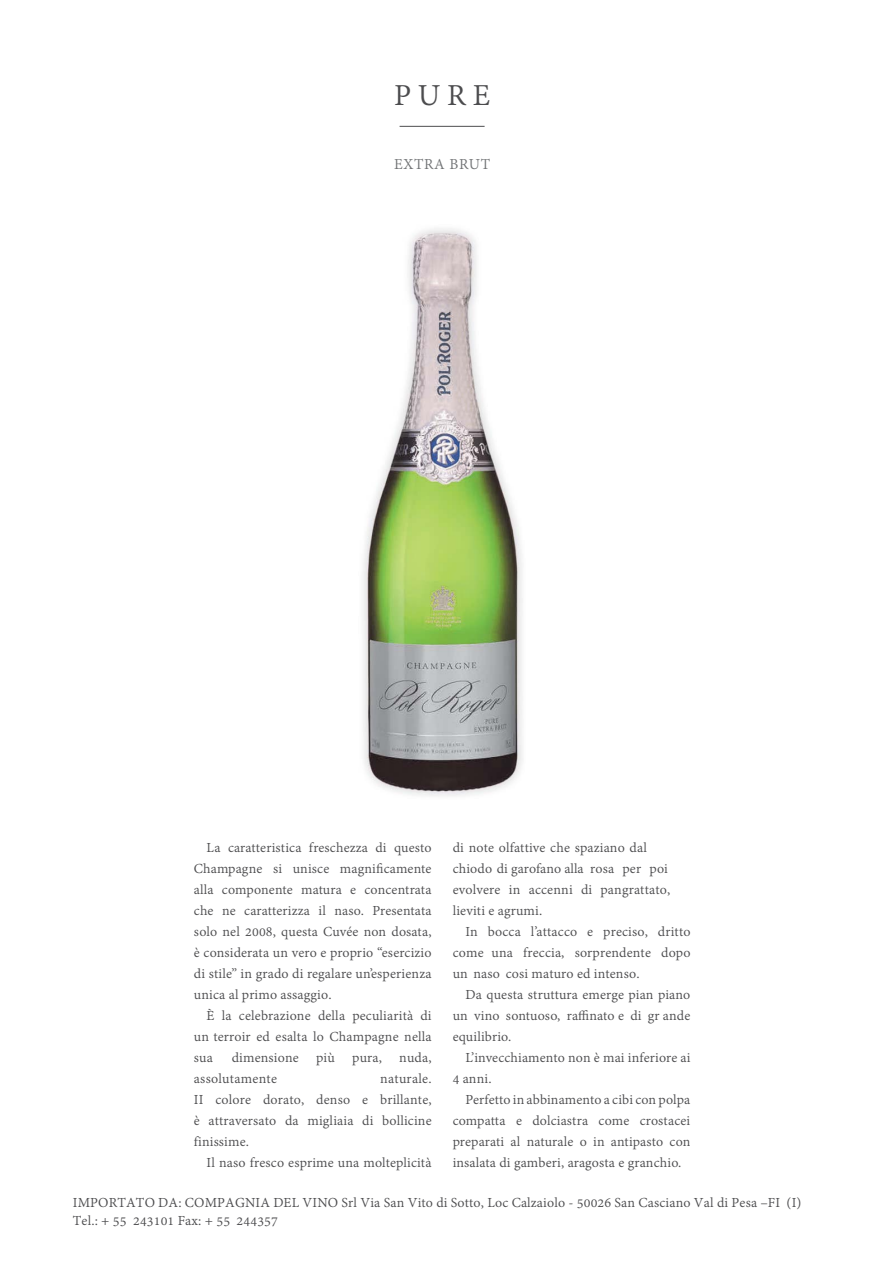
<style>
.page{position:relative;width:893px;height:1263px;background:#fff}
.page>*{position:absolute;margin:0;border:0;box-sizing:border-box;transform-origin:0 0}
.t1{font:33px "Adobe Devanagari";color:#4c4c4e}
.t2{font:16.5px "Adobe Devanagari";letter-spacing:.04em;color:#717375}
.t3{font:15px/21px "Adobe Devanagari";letter-spacing:.01em;color:#4c4c4e;text-align:justify}
</style>
<div class="page">
<hr style="left:400px;top:126px;width:85px;height:1px;background:#4c4c4e">
<img style="left:363px;top:228px;width:160px;height:568px">
<h1 class="t1" style="left:394px;top:83px;width:98px">PURE</h1>
<p class="t2" style="left:394px;top:159px;width:97px">EXTRA BRUT</p>
<p class="t3" style="left:453px;top:838px;width:219px;text-align:left">di note olfattive che spaziano dal chiodo di garofano alla rosa per poi evolvere in accenni di pangrattato, lieviti e agrumi.</p>
<p class="t3" style="left:453px;top:922px;width:239px;text-indent:13px">In bocca l’attacco e preciso, dritto come una freccia, sorprendente dopo un naso cosi maturo ed intenso.</p>
<p class="t3" style="left:453px;top:985px;width:239px;text-indent:13px">Da questa struttura emerge pian piano un vino sontuoso, raffinato e di gr ande equilibrio.</p>
<p class="t3" style="left:453px;top:1048px;width:239px;text-indent:13px">L’invecchiamento non è mai inferiore ai<br>4 anni.</p>
<p class="t3" style="left:453px;top:1090px;width:239px;text-indent:13px">Perfetto in abbinamento a cibi con polpa compatta e dolciastra come crostacei preparati al naturale o in antipasto con insalata di gamberi, aragosta e granchio.</p>
<p class="t3" style="left:73px;top:1195px;width:730px;line-height:18px">IMPORTATO DA: COMPAGNIA DEL VINO Srl Via San Vito di Sotto, Loc Calzaiolo - 50026 San Casciano Val di Pesa –FI (I)<br>Tel.: + 55 243101 Fax: + 55 244357</p>
<p class="t3" style="left:194px;top:838px;width:239px;text-indent:13px">La caratteristica freschezza di questo Champagne si unisce magnificamente alla componente matura e concentrata che ne caratterizza il naso. Presentata solo nel 2008, questa Cuvée non dosata, è considerata un vero e proprio “esercizio di stile” in grado di regalare un’esperienza unica al primo assaggio.</p>
<p class="t3" style="left:194px;top:1006px;width:239px;text-indent:13px">È la celebrazione della peculiarità di un terroir ed esalta lo Champagne nella sua</p>
<p class="t3" style="left:194px;top:1048px;width:239px;text-indent:38px">dimensione più pura, nuda, assolutamente</p>
<p class="t3" style="left:194px;top:1069px;width:239px;text-indent:186px">naturale.<br>II colore dorato, denso e brillante, è attraversato da migliaia di bollicine finissime.</p>
<p class="t3" style="left:207px;top:1153px;width:226px">Il naso fresco esprime una molteplicità</p>
</div>
